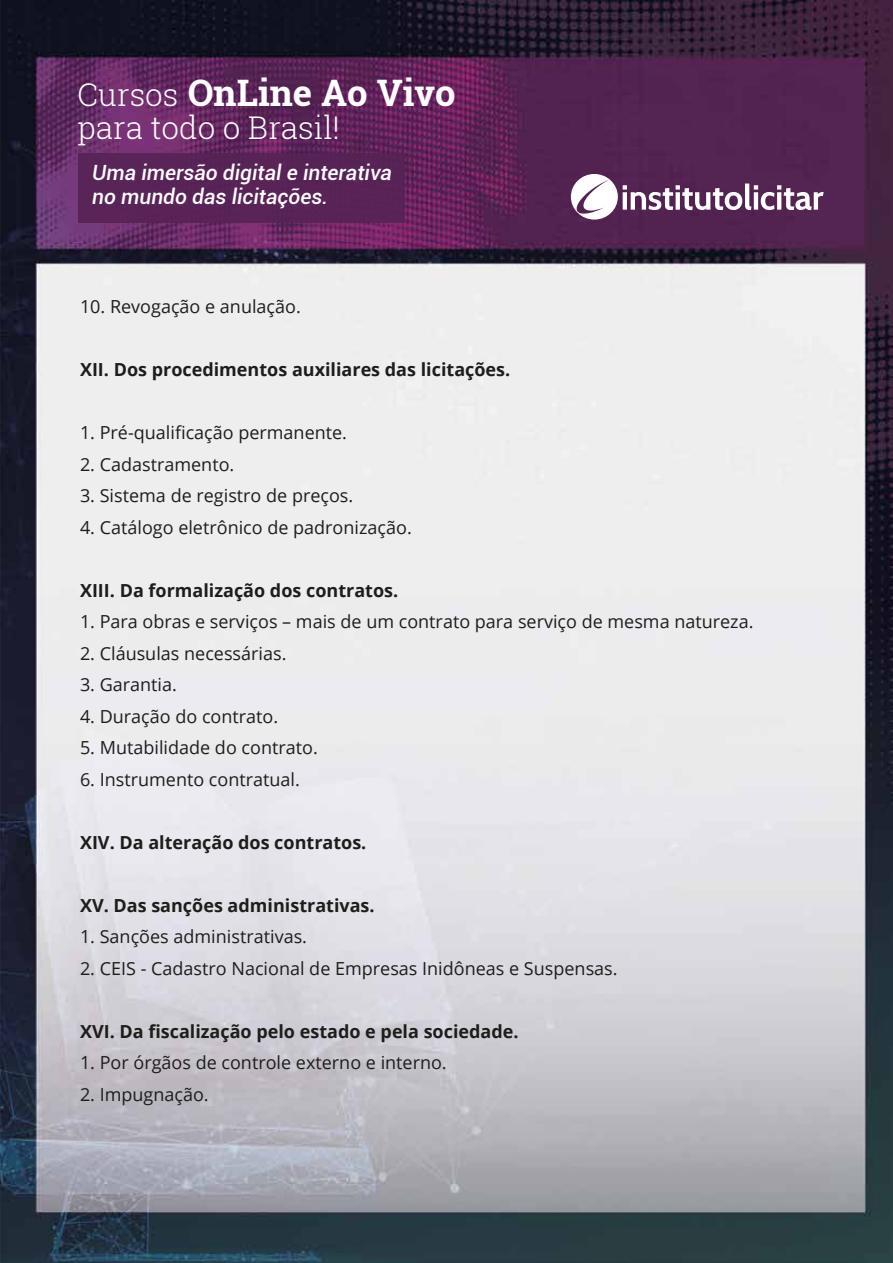
<style>
.page{position:relative;width:893px;height:1263px;background:#fff}
.page>*{position:absolute;margin:0;border:0;box-sizing:border-box;transform-origin:0 0}
.t1{font:700 36.45px "Roboto Slab";color:#fff}
.t2{font:300 31.35px "Roboto Slab";color:#fff}
.t3{font:italic 500 21px/24px "Roboto";color:#fff}
.t4{font:18px "Open Sans";color:#1d1d1b}
.t5{font:700 18px "Open Sans";color:#1d1d1b}
.s1{font-weight:300;font-size:31.35px}
</style>
<div class="page">
<img style="left:0;top:0;width:893px;height:1263px">
<div style="left:78px;top:153px;width:326px;height:69px;background:#562355"></div>
<svg style="left:571px;top:174px;width:253px;height:46px"></svg>
<h1 class="t1" style="left:78px;top:68px;width:379px"><span class="s1">Cursos</span> OnLine Ao Vivo</h1>
<h2 class="t2" style="left:78px;top:106px;width:264px">para todo o Brasil!</h2>
<p class="t3" style="left:92px;top:160px;width:301px">Uma imersão digital e interativa no mundo das licitações.</p>
<p class="t4" style="left:80px;top:294px;width:222px">10. Revogação e anulação.</p>
<p class="t5" style="left:80px;top:357px;width:432px">XII. Dos procedimentos auxiliares das licitações.</p>
<p class="t4" style="left:80px;top:420px;width:269px">1. Pré-qualificação permanente.</p>
<p class="t4" style="left:80px;top:452px;width:156px">2. Cadastramento.</p>
<p class="t4" style="left:80px;top:483px;width:275px">3. Sistema de registro de preços.</p>
<p class="t4" style="left:80px;top:515px;width:333px">4. Catálogo eletrônico de padronização.</p>
<p class="t5" style="left:80px;top:577px;width:320px">XIII. Da formalização dos contratos.</p>
<p class="t4" style="left:80px;top:609px;width:675px">1. Para obras e serviços – mais de um contrato para serviço de mesma natureza.</p>
<p class="t4" style="left:80px;top:641px;width:208px">2. Cláusulas necessárias.</p>
<p class="t4" style="left:80px;top:672px;width:98px">3. Garantia.</p>
<p class="t4" style="left:80px;top:704px;width:200px">4. Duração do contrato.</p>
<p class="t4" style="left:80px;top:735px;width:239px">5. Mutabilidade do contrato.</p>
<p class="t4" style="left:80px;top:767px;width:221px">6. Instrumento contratual.</p>
<p class="t5" style="left:80px;top:829px;width:288px">XIV. Da alteração dos contratos.</p>
<p class="t5" style="left:80px;top:892px;width:296px">XV. Das sanções administrativas.</p>
<p class="t4" style="left:80px;top:924px;width:229px">1. Sanções administrativas.</p>
<p class="t4" style="left:80px;top:956px;width:539px">2. CEIS - Cadastro Nacional de Empresas Inidôneas e Suspensas.</p>
<p class="t5" style="left:80px;top:1018px;width:440px">XVI. Da fiscalização pelo estado e pela sociedade.</p>
<p class="t4" style="left:80px;top:1050px;width:368px">1. Por órgãos de controle externo e interno.</p>
<p class="t4" style="left:80px;top:1082px;width:130px">2. Impugnação.</p>
</div>
